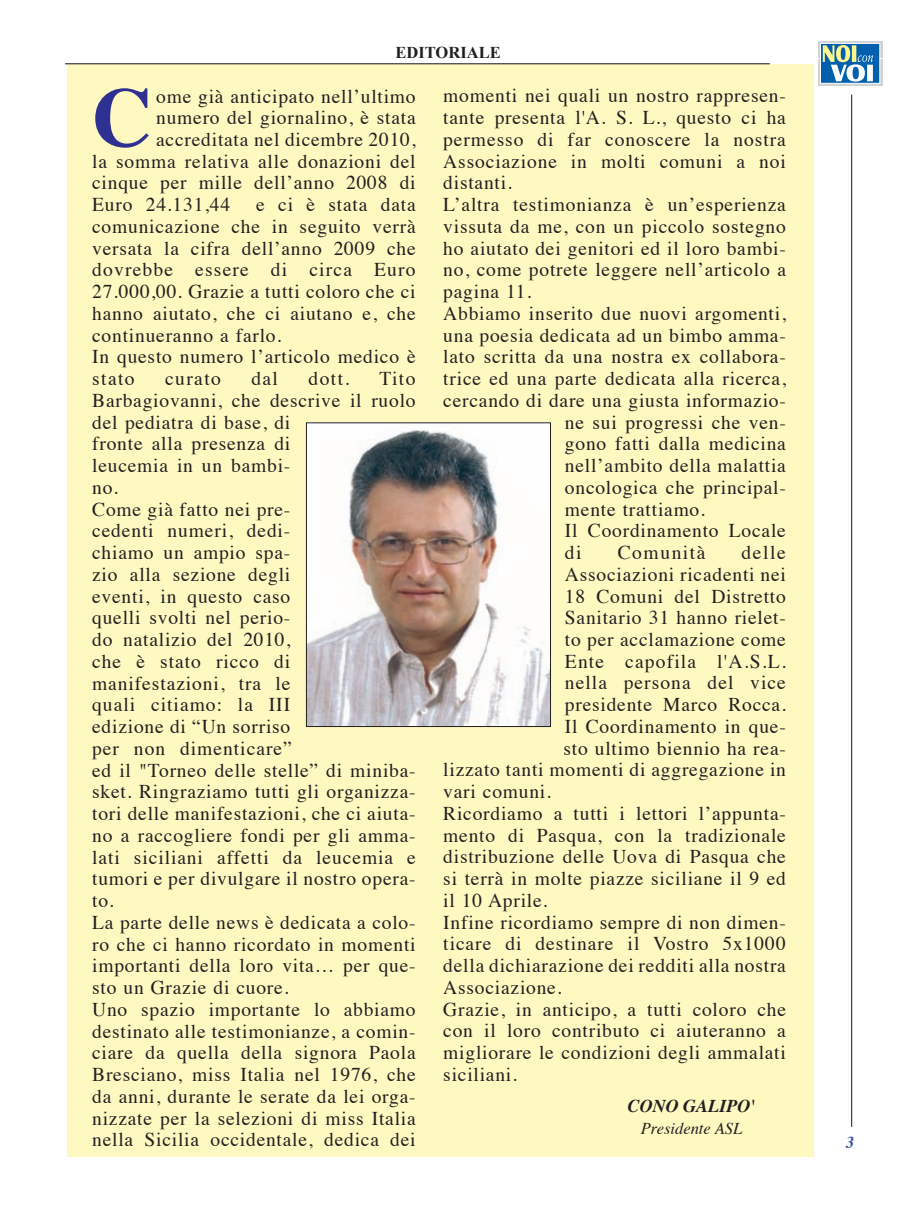
<style>
.page{position:relative;width:915px;height:1212px;background:#fff}
.page>*{position:absolute;margin:0;border:0;box-sizing:border-box;transform-origin:0 0}
.t1{font:700 83.85px "Times";color:#2e3092}
.t2{font:19.5px/21.8px "Times";letter-spacing:.04em;color:#231f20}
.t3{font:19.5px "Times";letter-spacing:.06em;color:#231f20}
.t4{font:19.5px "Times";letter-spacing:.08em;color:#231f20}
.t5{font:italic 700 18px "Times";color:#231f20}
.t6{font:italic 700 16.65px "Times";color:#3853a3}
.t7{font:italic 16.5px "Times";color:#231f20}
.t8{font:700 16.5px "Times New Roman";color:#231f20}
</style>
<div class="page">
<div style="left:67px;top:64px;width:746px;height:1093px;background:#fef9c1"></div>
<hr style="left:65px;top:63px;width:704px;height:1px;background:#231f20">
<svg style="left:818px;top:41px;width:65px;height:45px"></svg>
<div style="left:817px;top:41px;width:64px;height:16px;background:#d1d2d4"></div>
<svg style="left:818px;top:59px;width:63px;height:26px"></svg>
<div style="left:820px;top:43px;width:59px;height:40px;background:#0160ae;border:1px solid #fff"></div>
<svg style="left:822px;top:45px;width:50px;height:37px"></svg>
<hr style="left:850px;top:95px;width:1px;height:1032px;background:#231f20">
<img style="left:308px;top:425px;width:240px;height:300px">
<div style="left:306px;top:423px;width:244px;height:304px;border:1px solid #231f20"></div>
<p class="t8" style="left:395px;top:41px;width:107px">EDITORIALE</p>
<h1 class="t1" style="left:92px;top:37px;width:62px">C</h1>
<p class="t2" style="left:156px;top:83px;width:261px">ome già anticipato nell’ultimo</p>
<p class="t2" style="left:156px;top:105px;width:261px">numero del giornalino, è stata</p>
<p class="t2" style="left:156px;top:127px;width:261px">accreditata nel dicembre 2010,</p>
<p class="t2" style="left:92px;top:149px;width:325px">la somma relativa alle donazioni del</p>
<p class="t2" style="left:92px;top:170px;width:325px">cinque per mille dell’anno 2008 di</p>
<p class="t2" style="left:92px;top:192px;width:139px">Euro 24.131,44</p>
<p class="t2" style="left:92px;top:192px;width:325px;text-indent:164px">e ci è stata data comunicazione che in seguito verrà versata la cifra dell’anno 2009 che dovrebbe essere di circa Euro<br>27.000,00. Grazie a tutti coloro che ci hanno aiutato, che ci aiutano e, che continueranno a farlo.<br>In questo numero l’articolo medico è stato</p>
<p class="t2" style="left:165px;top:366px;width:57px">curato</p>
<p class="t2" style="left:251px;top:366px;width:28px">dal</p>
<p class="t2" style="left:308px;top:366px;width:42px">dott.</p>
<p class="t2" style="left:92px;top:366px;width:325px;text-indent:287px">Tito<br>Barbagiovanni, che descrive il ruolo del pediatra di base, di<br>fronte alla presenza di<br>leucemia in un bambi-<br>no.<br>Come già fatto nei pre-<br>cedenti numeri, dedi-<br>chiamo un ampio spa-<br>zio alla sezione degli<br>eventi, in questo caso<br>quelli svolti nel perio-<br>do natalizio del 2010,<br>che è stato ricco di manifestazioni, tra le<br>quali citiamo: la III<br>edizione di “Un sorriso<br>per non dimenticare”<br>ed il "Torneo delle stelle” di miniba&shy;sket. Ringraziamo tutti gli organizza&shy;tori delle manifestazioni, che ci aiuta&shy;no a raccogliere fondi per gli amma&shy;lati siciliani affetti da leucemia e tumori e per divulgare il nostro opera&shy;to.<br>La parte delle news è dedicata a colo&shy;ro che ci hanno ricordato in momenti importanti della loro vita… per que&shy;sto un Grazie di cuore.<br>Uno spazio importante lo abbiamo destinato alle testimonianze, a comin&shy;ciare da quella della signora Paola<br>Bresciano, miss Italia nel 1976, che da anni, durante le serate da lei orga&shy;nizzate per la selezioni di miss Italia nella Sicilia occidentale, dedica dei</p>
<p class="t2" style="left:443px;top:83px;width:344px">momenti nei quali un nostro rappresen-</p>
<p class="t2" style="left:443px;top:105px;width:344px">tante presenta l'A. S. L., questo ci ha</p>
<p class="t2" style="left:443px;top:127px;width:344px">permesso di far conoscere la nostra</p>
<p class="t2" style="left:443px;top:148px;width:344px">Associazione in molti comuni a noi</p>
<p class="t2" style="left:443px;top:170px;width:70px">distanti.</p>
<p class="t2" style="left:443px;top:192px;width:344px">L’altra testimonianza è un’esperienza</p>
<p class="t2" style="left:443px;top:214px;width:344px">vissuta da me, con un piccolo sostegno</p>
<p class="t2" style="left:443px;top:235px;width:344px">ho aiutato dei genitori ed il loro bambi-</p>
<p class="t2" style="left:443px;top:257px;width:344px">no, come potrete leggere nell’articolo a</p>
<p class="t2" style="left:443px;top:279px;width:90px">pagina 11.</p>
<p class="t2" style="left:443px;top:301px;width:344px">Abbiamo inserito due nuovi argomenti,</p>
<p class="t2" style="left:443px;top:322px;width:344px">una poesia dedicata ad un bimbo amma-</p>
<p class="t2" style="left:443px;top:344px;width:344px">lato scritta da una nostra ex collabora-</p>
<p class="t2" style="left:443px;top:366px;width:344px">trice ed una parte dedicata alla ricerca,</p>
<p class="t2" style="left:443px;top:388px;width:344px">cercando di dare una giusta informazio-</p>
<p class="t2" style="left:564px;top:409px;width:222px">ne sui progressi che ven-</p>
<p class="t2" style="left:564px;top:431px;width:222px">gono fatti dalla medicina</p>
<p class="t2" style="left:564px;top:453px;width:222px">nell’ambito della malattia</p>
<p class="t2" style="left:564px;top:475px;width:222px">oncologica che principal-</p>
<p class="t2" style="left:564px;top:496px;width:142px">mente trattiamo.</p>
<p class="t2" style="left:564px;top:518px;width:222px">Il Coordinamento Locale</p>
<p class="t2" style="left:564px;top:540px;width:18px">di</p>
<p class="t4" style="left:617px;top:534px;width:89px">Comunità</p>
<p class="t2" style="left:741px;top:540px;width:46px">delle</p>
<p class="t2" style="left:564px;top:562px;width:222px">Associazioni ricadenti nei</p>
<p class="t2" style="left:564px;top:583px;width:222px">18 Comuni del Distretto</p>
<p class="t2" style="left:564px;top:605px;width:222px">Sanitario 31 hanno rielet-</p>
<p class="t2" style="left:564px;top:627px;width:222px">to per acclamazione come</p>
<p class="t3" style="left:564px;top:643px;width:222px">Ente capofila l'A.S.L.</p>
<p class="t2" style="left:564px;top:670px;width:222px">nella persona del vice</p>
<p class="t2" style="left:564px;top:692px;width:222px">presidente Marco Rocca.</p>
<p class="t2" style="left:564px;top:714px;width:222px">Il Coordinamento in que-</p>
<p class="t2" style="left:563px;top:736px;width:224px">sto ultimo biennio ha rea-</p>
<p class="t2" style="left:443px;top:757px;width:344px">lizzato tanti momenti di aggregazione in</p>
<p class="t2" style="left:443px;top:779px;width:109px">vari comuni.</p>
<p class="t2" style="left:443px;top:801px;width:344px">Ricordiamo a tutti i lettori l’appunta-</p>
<p class="t2" style="left:443px;top:822px;width:344px">mento di Pasqua, con la tradizionale</p>
<p class="t2" style="left:443px;top:844px;width:344px">distribuzione delle Uova di Pasqua che</p>
<p class="t2" style="left:443px;top:866px;width:344px">si terrà in molte piazze siciliane il 9 ed</p>
<p class="t2" style="left:443px;top:888px;width:106px">il 10 Aprile.</p>
<p class="t2" style="left:443px;top:909px;width:344px">Infine ricordiamo sempre di non dimen-</p>
<p class="t2" style="left:443px;top:931px;width:344px">ticare di destinare il Vostro 5x1000</p>
<p class="t2" style="left:443px;top:953px;width:344px">della dichiarazione dei redditi alla nostra</p>
<p class="t2" style="left:443px;top:975px;width:120px">Associazione.</p>
<p class="t2" style="left:443px;top:996px;width:344px">Grazie, in anticipo, a tutti coloro che</p>
<p class="t2" style="left:443px;top:1018px;width:344px">con il loro contributo ci aiuteranno a</p>
<p class="t2" style="left:443px;top:1040px;width:344px">migliorare le condizioni degli ammalati</p>
<p class="t2" style="left:443px;top:1062px;width:75px">siciliani.</p>
<p class="t5" style="left:627px;top:1089px;width:129px">CONO GALIPO'</p>
<p class="t7" style="left:640px;top:1114px;width:103px">Presidente ASL</p>
<p class="t6" style="left:846px;top:1127px;width:10px">3</p>
</div>
